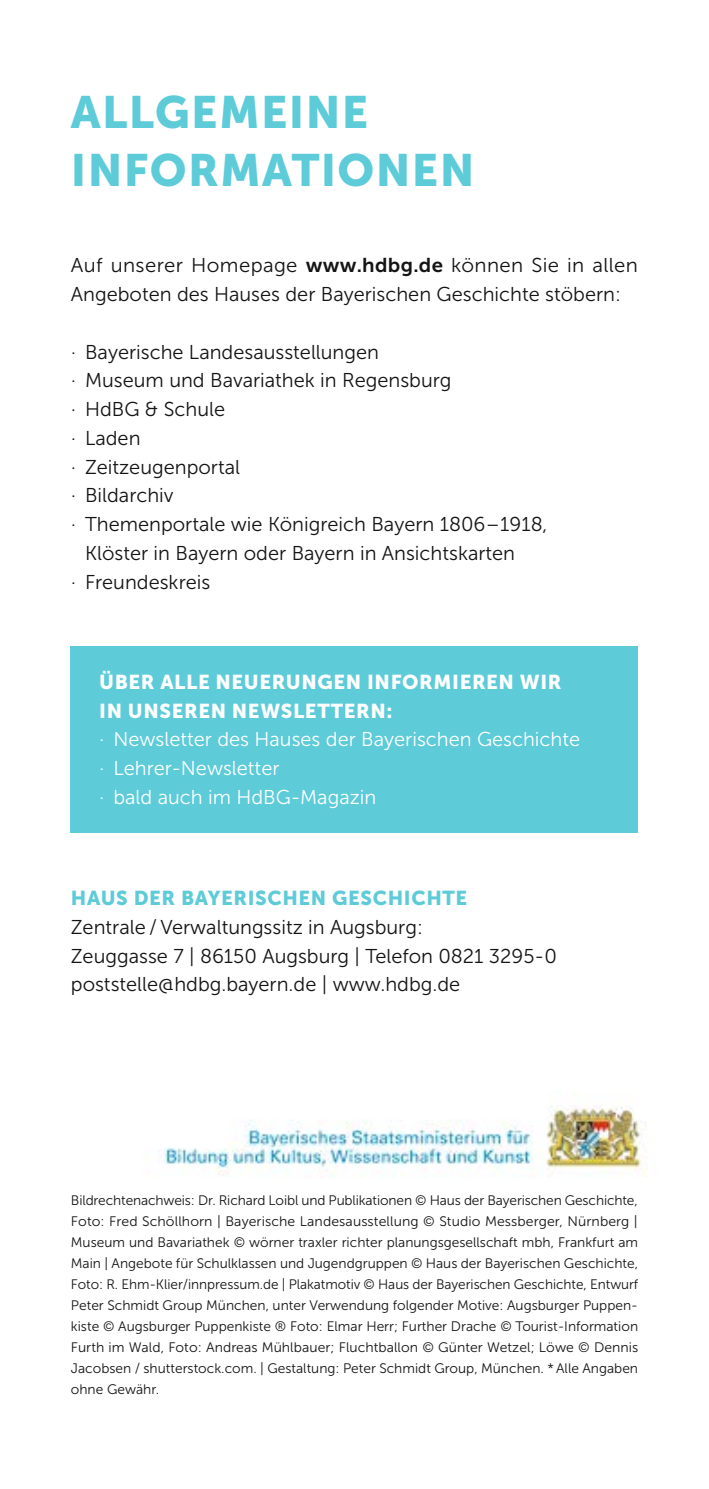
<style>
.page{position:relative;width:709px;height:1489px;background:#fff}
.page>*{position:absolute;margin:0;border:0;box-sizing:border-box;transform-origin:0 0}
.t1{font:45px/57.5px "Museo Sans 900";letter-spacing:.03em;color:#5dcbd8}
.t2{font:20px/28.8px "Museo Sans 300";color:#141414}
.t3{font:20px/28.8px "Museo Sans 300";color:#fff}
.t4{font:20px/28.8px "Museo Sans 900";letter-spacing:.03em;color:#fff}
.t5{font:20px "Museo Sans 900";letter-spacing:.03em;color:#5dcbd8}
.t6{font:13.75px/21px "Museo Sans 300";color:#141414;text-align:justify}
.s1{font-family:"Museo Sans 700"}
</style>
<div class="page">
<div style="left:71px;top:646px;width:567px;height:186px;background:#5dcbd8"></div>
<img style="left:163px;top:1091px;width:493px;height:86px">
<h1 class="t1" style="left:71px;top:84px;width:405px">ALLGEMEINE<br>INFORMATIONEN</h1>
<h2 class="t2" style="left:71px;top:251px;width:568px">Auf unserer Homepage <span class="s1">www.hdbg.de</span> können Sie in allen<br>Angeboten des Hauses der Bayerischen Geschichte stöbern:</h2>
<h2 class="t2" style="left:71px;top:337px;width:310px">· Bayerische Landesausstellungen</h2>
<h2 class="t2" style="left:71px;top:366px;width:382px">· Museum und Bavariathek in Regensburg</h2>
<h2 class="t2" style="left:71px;top:395px;width:156px">· HdBG &amp; Schule</h2>
<h2 class="t2" style="left:71px;top:423px;width:71px">· Laden</h2>
<h2 class="t2" style="left:71px;top:452px;width:171px">· Zeitzeugenportal</h2>
<h2 class="t2" style="left:71px;top:481px;width:104px">· Bildarchiv</h2>
<h2 class="t2" style="left:71px;top:510px;width:478px">· Themenportale wie Königreich Bayern 1806 – 1918,</h2>
<h2 class="t2" style="left:85px;top:538px;width:431px">Klöster in Bayern oder Bayern in Ansichtskarten</h2>
<h2 class="t2" style="left:71px;top:567px;width:141px">· Freundeskreis</h2>
<h2 class="t4" style="left:99px;top:667px;width:464px">ÜBER ALLE NEUERUNGEN INFORMIEREN WIR<br>IN UNSEREN NEWSLETTERN:</h2>
<h2 class="t3" style="left:99px;top:725px;width:482px">· Newsletter des Hauses der Bayerischen Geschichte · Lehrer-Newsletter<br>· bald auch im HdBG-Magazin</h2>
<h2 class="t5" style="left:71px;top:886px;width:398px">HAUS DER BAYERISCHEN GESCHICHTE</h2>
<h2 class="t2" style="left:71px;top:912px;width:487px">Zentrale / Verwaltungssitz in Augsburg:<br>Zeuggasse 7 | 86150 Augsburg | Telefon 0821 3295-0 poststelle@hdbg.bayern.de | www.hdbg.de</h2>
<p class="t6" style="left:71px;top:1189px;width:569px">Bildrechtenachweis: Dr. Richard Loibl und Publikationen © Haus der Bayerischen Geschichte, Foto: Fred Schöllhorn | Bayerische Landesausstellung © Studio Messberger, Nürnberg | Museum und Bavariathek © wörner traxler richter planungsgesellschaft mbh, Frankfurt am Main | Angebote für Schulklassen und Jugendgruppen © Haus der Bayerischen Geschichte, Foto: R. Ehm-Klier/innpressum.de | Plakatmotiv © Haus der Bayerischen Geschichte, Entwurf Peter Schmidt Group München, unter Verwendung folgender Motive: Augsburger Puppen&shy;kiste © Augsburger Puppenkiste ® Foto: Elmar Herr; Further Drache © Tourist-Information Furth im Wald, Foto: Andreas Mühlbauer; Fluchtballon © Günter Wetzel; Löwe © Dennis Jacobsen / shutterstock.com. | Gestaltung: Peter Schmidt Group, München. * Alle Angaben ohne Gewähr.</p>
</div>
